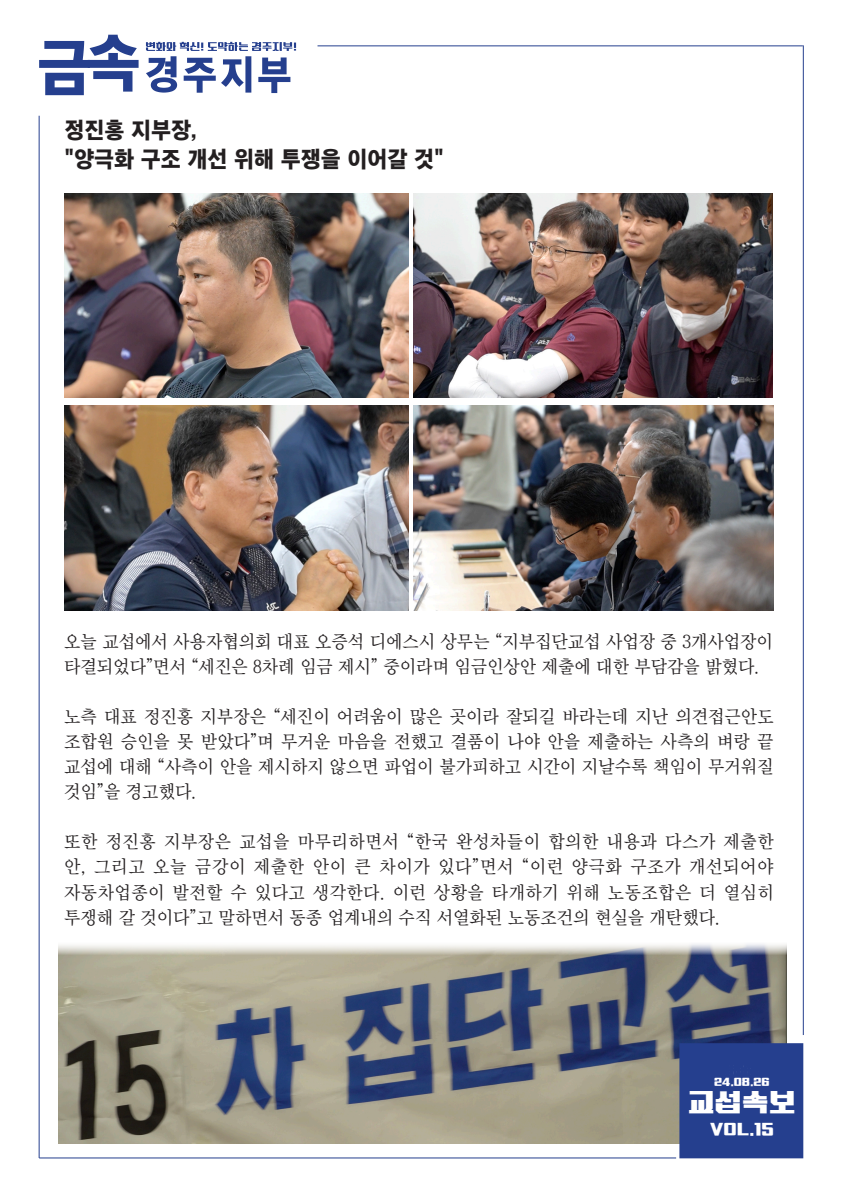
<style>
.page{position:relative;width:842px;height:1191px;background:#fff}
.page>*{position:absolute;margin:0;border:0;box-sizing:border-box;transform-origin:0 0}
.t1{font:27px "TT Ssanai B";color:#fff}
.t2{font:22px "Chosun Bg";color:#231f20}
.ˇFFFFB9ˇFFFFD9ˇFFFFC5ˇFFFFC1ˇFFFFB1ˇFFFF{font:18px/25px "Chosun Sm";color:#231f20;text-align:justify}
.t3{font:17px "TT Ssanai B";color:#fff}
.t4{font:11px "TT Ssanai B";color:#fff}
</style>
<div class="page">
<img style="left:59px;top:944px;width:728px;height:199px">
<svg style="left:39px;top:35px;width:100px;height:60px"></svg>
<svg style="left:146px;top:42px;width:150px;height:51px"></svg>
<hr style="left:39px;top:1157px;width:637px;height:1px;background:#253f8e">
<hr style="left:317px;top:45px;width:486px;height:1px;background:#253f8e">
<div style="left:679px;top:1043px;width:124px;height:115px;background:#253f8e"></div>
<hr style="left:803px;top:45px;width:1px;height:990px;background:#253f8e">
<hr style="left:39px;top:116px;width:1px;height:1042px;background:#253f8e">
<img style="left:64px;top:193px;width:344px;height:204px">
<img style="left:64px;top:406px;width:344px;height:204px">
<img style="left:413px;top:193px;width:359px;height:204px">
<img style="left:413px;top:406px;width:361px;height:204px">
<p class="t2" style="left:64px;top:119px;width:134px">정진홍 지부장,</p>
<p class="t2" style="left:64px;top:148px;width:381px">"양극화 구조 개선 위해 투쟁을 이어갈 것"</p>
<p class="ˇFFFFB9ˇFFFFD9ˇFFFFC5ˇFFFFC1ˇFFFFB1ˇFFFF" style="left:64px;top:629px;width:710px">오늘 교섭에서 사용자협의회 대표 오증석 디에스시 상무는 “지부집단교섭 사업장 중 3개사업장이 타결되었다”면서 “세진은 8차례 임금 제시” 중이라며 임금인상안 제출에 대한 부담감을 밝혔다.</p>
<p class="ˇFFFFB9ˇFFFFD9ˇFFFFC5ˇFFFFC1ˇFFFFB1ˇFFFF" style="left:64px;top:704px;width:711px">노측 대표 정진홍 지부장은 “세진이 어려움이 많은 곳이라 잘되길 바라는데 지난 의견접근안도 조합원 승인을 못 받았다”며 무거운 마음을 전했고 결품이 나야 안을 제출하는 사측의 벼랑 끝 교섭에 대해 “사측이 안을 제시하지 않으면 파업이 불가피하고 시간이 지날수록 책임이 무거워질 것임”을 경고했다.</p>
<p class="ˇFFFFB9ˇFFFFD9ˇFFFFC5ˇFFFFC1ˇFFFFB1ˇFFFF" style="left:64px;top:829px;width:711px">또한 정진홍 지부장은 교섭을 마무리하면서 “한국 완성차들이 합의한 내용과 다스가 제출한 안, 그리고 오늘 금강이 제출한 안이 큰 차이가 있다”면서 “이런 양극화 구조가 개선되어야 자동차업종이 발전할 수 있다고 생각한다. 이런 상황을 타개하기 위해 노동조합은 더 열심히 투쟁해 갈 것이다”고 말하면서 동종 업계내의 수직 서열화된 노동조건의 현실을 개탄했다.</p>
<p class="t4" style="left:714px;top:1076px;width:57px">24.08.26</p>
<h1 class="t1" style="left:688px;top:1088px;width:109px">교섭속보</h1>
<p class="t3" style="left:710px;top:1120px;width:65px">VOL.15</p>
</div>
